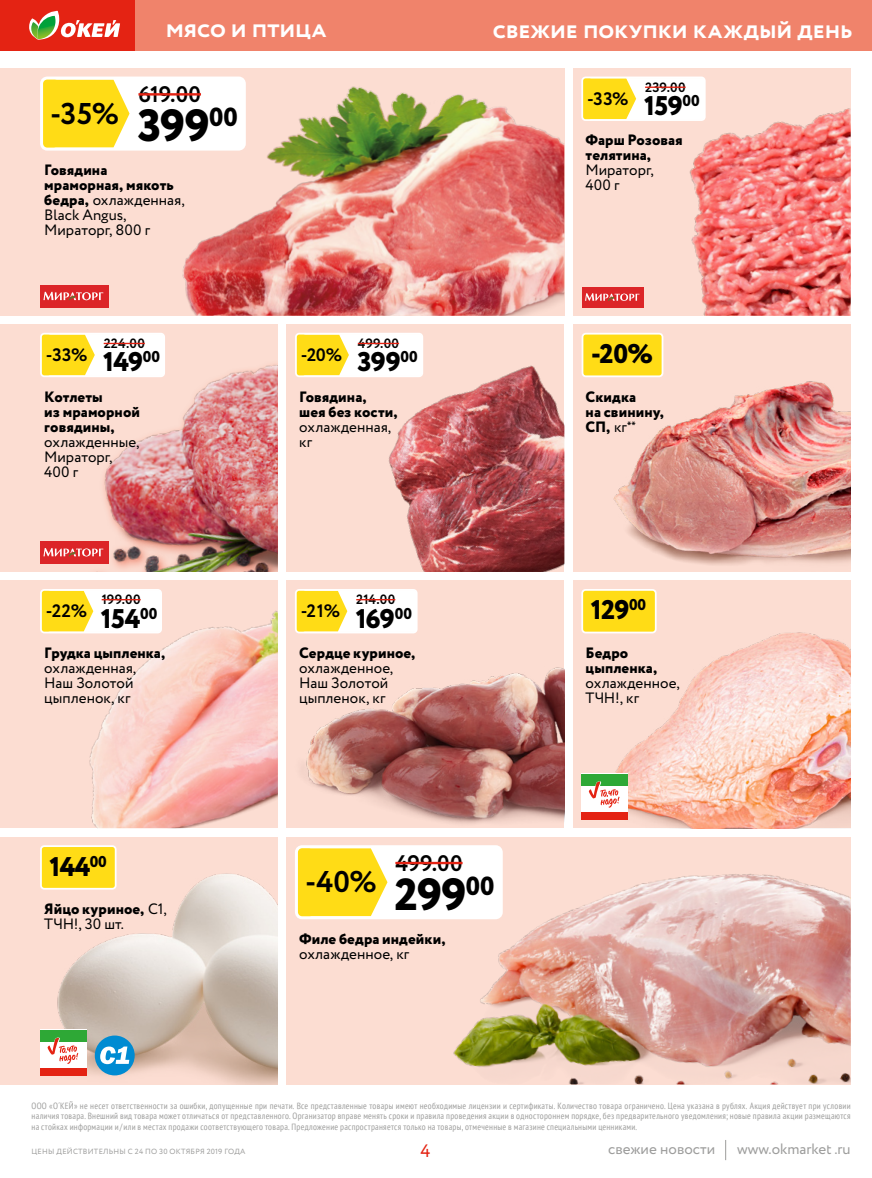
<style>
.page{position:relative;width:872px;height:1178px;background:#fff}
.page>*{position:absolute;margin:0;border:0;box-sizing:border-box;transform-origin:0 0}
.t1{font:800 45px "Circe";letter-spacing:-.02em;color:#000}
.t2{font:700 30px "Circe";color:#000}
.t3{font:800 27px "Circe";letter-spacing:-.02em;color:#000}
.t4{font:700 24px "Circe";color:#fff}
.t5{font:700 22.5px "Circe";color:#000}
.t6{font:700 18px "Circe";letter-spacing:-.055em;color:#000}
.t7{font:18px "Circe";color:#e42313}
.t8{font:15px/15px "Circe";letter-spacing:.005em;color:#000}
.t9{font:800 15px/15px "Circe";letter-spacing:.005em;color:#000}
.t10{font:15px "Circe";color:#9d9d9c}
.t11{font:700 13.5px "Circe";color:#000}
.t12{font:condensed 9px/10.5px "PT Sans";letter-spacing:.025em;color:#9d9d9c;text-align:justify}
.t13{font:7.5px "Circe";letter-spacing:.03em;color:#9d9d9c}
.s1{font-weight:800}
.s2{font-weight:400}
.s3{font-family:"PT Sans";font-weight:400;font-stretch:condensed}
</style>
<div class="page">
<img style="left:573px;top:580px;width:277px;height:248px">
<div style="left:581px;top:774px;width:46px;height:46px;background:#fff"></div>
<div style="left:581px;top:774px;width:46px;height:11px;background:#2ea836"></div>
<div style="left:581px;top:812px;width:46px;height:8px;background:#e42313"></div>
<svg style="left:588px;top:781px;width:31px;height:27px"></svg>
<div style="left:582px;top:590px;width:74px;height:42px;background:#ffdc16;border-radius:3px"></div>
<div style="left:581px;top:589px;width:75px;height:44px;border:2px solid #fff;border-radius:3px"></div>
<div style="left:286px;top:580px;width:278px;height:248px;background:#fcddd2"></div>
<img style="left:306px;top:667px;width:258px;height:157px">
<svg style="left:295px;top:589px;width:123px;height:45px;background:#fefcfb"></svg>
<svg style="left:298px;top:592px;width:49px;height:38px;background:#ffde29"></svg>
<hr style="left:356px;top:599px;width:39px;height:1px;background:#e42313">
<div style="left:295px;top:589px;width:122px;height:44px;border:2px solid #fff;border-radius:3px"></div>
<div style="left:0;top:580px;width:278px;height:248px;background:#fcddd2"></div>
<img style="left:89px;top:611px;width:189px;height:217px">
<svg style="left:41px;top:592px;width:191px;height:62px"></svg>
<svg style="left:43px;top:592px;width:50px;height:38px;background:#ffde29"></svg>
<hr style="left:102px;top:599px;width:39px;height:1px;background:#e42313">
<div style="left:40px;top:589px;width:122px;height:44px;border:2px solid #fff;border-radius:3px"></div>
<div style="left:573px;top:68px;width:277px;height:248px;background:#fcddd2"></div>
<img style="left:629px;top:108px;width:221px;height:208px">
<div style="left:582px;top:287px;width:62px;height:20px;background:#dc2528"></div>
<svg style="left:585px;top:293px;width:54px;height:8px"></svg>
<svg style="left:584px;top:76px;width:191px;height:65px"></svg>
<svg style="left:584px;top:80px;width:52px;height:38px;background:#ffde29"></svg>
<hr style="left:645px;top:87px;width:40px;height:1px;background:#e42313">
<div style="left:581px;top:77px;width:124px;height:44px;border:2px solid #fff;border-radius:3px"></div>
<div style="left:573px;top:324px;width:277px;height:248px;background:#fcddd2"></div>
<img style="left:604px;top:368px;width:246px;height:197px">
<div style="left:582px;top:334px;width:80px;height:42px;background:#ffdc16;border-radius:3px"></div>
<div style="left:581px;top:333px;width:82px;height:44px;border:2px solid #fff;border-radius:3px"></div>
<div style="left:286px;top:324px;width:278px;height:248px;background:#fcddd2"></div>
<img style="left:388px;top:365px;width:176px;height:207px">
<svg style="left:349px;top:333px;width:144px;height:64px"></svg>
<svg style="left:298px;top:336px;width:51px;height:38px;background:#ffdf2b"></svg>
<hr style="left:358px;top:343px;width:41px;height:1px;background:#e42313">
<div style="left:295px;top:333px;width:128px;height:44px;border:2px solid #fff;border-radius:3px"></div>
<div style="left:0;top:324px;width:278px;height:248px;background:#fcddd2"></div>
<img style="left:40px;top:364px;width:238px;height:208px">
<div style="left:40px;top:541px;width:68px;height:22px;background:#dc2528"></div>
<svg style="left:43px;top:548px;width:60px;height:9px"></svg>
<svg style="left:40px;top:333px;width:196px;height:64px"></svg>
<svg style="left:43px;top:336px;width:52px;height:38px;background:#ffdf2b"></svg>
<hr style="left:104px;top:343px;width:41px;height:1px;background:#e42313">
<div style="left:40px;top:333px;width:125px;height:44px;border:2px solid #fff;border-radius:3px"></div>
<img style="left:0;top:841px;width:278px;height:243px">
<div style="left:40px;top:1030px;width:46px;height:46px;background:#fff"></div>
<div style="left:40px;top:1030px;width:46px;height:12px;background:#2ea836"></div>
<div style="left:40px;top:1068px;width:46px;height:8px;background:#e42313"></div>
<svg style="left:47px;top:1037px;width:31px;height:27px"></svg>
<div style="left:41px;top:846px;width:75px;height:43px;background:#ffdc16;border-radius:3px"></div>
<div style="left:40px;top:845px;width:77px;height:45px;border:2px solid #fff;border-radius:3px"></div>
<div style="left:95px;top:1035px;width:40px;height:40px;background:#008bd2;border-radius:50%"></div>
<svg style="left:100px;top:1046px;width:29px;height:18px"></svg>
<div style="left:0;top:68px;width:564px;height:248px;background:#fcddd2"></div>
<img style="left:182px;top:86px;width:382px;height:230px">
<div style="left:40px;top:285px;width:68px;height:22px;background:#dc2528"></div>
<svg style="left:43px;top:292px;width:60px;height:8px"></svg>
<svg style="left:44px;top:76px;width:270px;height:100px"></svg>
<svg style="left:46px;top:81px;width:84px;height:66px;background:#ffdf2c"></svg>
<hr style="left:138px;top:93px;width:63px;height:3px;background:#e42313">
<div style="left:40px;top:77px;width:206px;height:74px;border:3px solid #fff;border-radius:6px"></div>
<div style="left:286px;top:837px;width:564px;height:247px;background:#fcddd2"></div>
<img style="left:453px;top:874px;width:397px;height:210px">
<svg style="left:299px;top:849px;width:271px;height:96px"></svg>
<svg style="left:301px;top:849px;width:86px;height:66px;background:#ffdf2a"></svg>
<hr style="left:395px;top:862px;width:67px;height:2px;background:#e42313">
<div style="left:295px;top:845px;width:208px;height:74px;border:3px solid #fff;border-radius:6px"></div>
<div style="left:135px;top:0;width:737px;height:51px;background:#f0836b"></div>
<svg style="left:725px;top:1140px;width:1px;height:20px"></svg>
<div style="left:0;top:0;width:135px;height:51px;background:#e42313"></div>
<svg style="left:29px;top:10px;width:91px;height:30px"></svg>
<h3 class="t4" style="left:166px;top:13px;width:162px">мясо и птица</h3>
<h3 class="t4" style="left:166px;top:13px;width:131px">кулинария</h3>
<h3 class="t4" style="left:493px;top:13px;width:361px">свежие покупки каждый день</h3>
<h2 class="t2" style="left:50px;top:93px;width:70px">-35%</h2>
<h3 class="t5" style="left:138px;top:79px;width:64px">619.00</h3>
<h1 class="t1" style="left:138px;top:95px;width:101px">399<sup>00</sup></h1>
<h3 class="t8" style="left:44px;top:163px;width:142px"><span class="s1">Говядина мраморная, мякоть бедра,</span> охлажденная,<br>Black Angus,<br>Мираторг, 800 г</h3>
<h3 class="t6" style="left:587px;top:87px;width:43px">-33%</h3>
<h3 class="t11" style="left:645px;top:78px;width:42px">239.00</h3>
<h3 class="t3" style="left:644px;top:88px;width:57px">159<sup>00</sup></h3>
<h3 class="t9" style="left:585px;top:134px;width:99px">Фарш Розовая телятина,</h3>
<h3 class="t8" style="left:585px;top:163px;width:70px">Мираторг,<br>400 г</h3>
<h3 class="t6" style="left:46px;top:343px;width:43px">-33%</h3>
<h3 class="t11" style="left:104px;top:334px;width:43px">224.00</h3>
<h3 class="t3" style="left:103px;top:344px;width:58px">149<sup>00</sup></h3>
<h3 class="t6" style="left:301px;top:343px;width:43px">-20%</h3>
<h3 class="t11" style="left:358px;top:334px;width:43px">499.00</h3>
<h3 class="t3" style="left:357px;top:344px;width:62px">399<sup>00</sup></h3>
<h3 class="t3" style="left:591px;top:336px;width:63px">-20%</h3>
<h3 class="t9" style="left:44px;top:390px;width:97px">Котлеты<br>из мраморной говядины,</h3>
<h3 class="t8" style="left:44px;top:434px;width:97px">охлажденные,<br>Мираторг,<br>400 г</h3>
<h3 class="t9" style="left:299px;top:390px;width:100px">Говядина,<br>шея без кости,</h3>
<h3 class="t8" style="left:299px;top:419px;width:93px">охлажденная, кг</h3>
<h3 class="t9" style="left:585px;top:390px;width:80px">Скидка<br>на свинину,<br>СП, <span class="s2">кг</span><span class="s3">**</span></h3>
<h3 class="t6" style="left:46px;top:599px;width:43px">-22%</h3>
<h3 class="t11" style="left:102px;top:590px;width:40px">199.00</h3>
<h3 class="t3" style="left:101px;top:600px;width:58px">154<sup>00</sup></h3>
<h3 class="t6" style="left:301px;top:599px;width:41px">-21%</h3>
<h3 class="t11" style="left:356px;top:590px;width:41px">214.00</h3>
<h3 class="t3" style="left:356px;top:600px;width:58px">169<sup>00</sup></h3>
<h3 class="t3" style="left:591px;top:592px;width:57px">129<sup>00</sup></h3>
<h3 class="t9" style="left:44px;top:646px;width:122px">Грудка цыпленка,</h3>
<h3 class="t8" style="left:44px;top:661px;width:93px">охлажденная,<br>Наш Золотой цыпленок, кг</h3>
<h3 class="t9" style="left:299px;top:646px;width:118px">Сердце куриное,</h3>
<h3 class="t8" style="left:299px;top:661px;width:96px">охлажденное,<br>Наш Золотой цыпленок, кг</h3>
<h3 class="t9" style="left:585px;top:646px;width:73px">Бедро цыпленка,</h3>
<h3 class="t8" style="left:585px;top:676px;width:96px">охлажденное,<br>ТЧН!, кг</h3>
<h3 class="t3" style="left:49px;top:848px;width:59px">144<sup>00</sup></h3>
<h3 class="t8" style="left:44px;top:902px;width:124px"><span class="s1">Яйцо куриное,</span> С1,<br>ТЧН!, 30 шт.</h3>
<h2 class="t2" style="left:305px;top:862px;width:73px">-40%</h2>
<h3 class="t5" style="left:395px;top:848px;width:69px">499.00</h3>
<h1 class="t1" style="left:395px;top:864px;width:101px">299<sup>00</sup></h1>
<h3 class="t9" style="left:299px;top:932px;width:148px">Филе бедра индейки,</h3>
<h3 class="t8" style="left:299px;top:946px;width:112px">охлажденное, кг</h3>
<p class="t12" style="left:32px;top:1100px;width:820px">ООО «О´КЕЙ» не несет ответственности за ошибки, допущенные при печати. Все представленные товары имеют необходимые лицензии и сертификаты. Количество товара ограничено. Цена указана в рублях. Акция действует при условии наличия товара. Внешний вид товара может отличаться от представленного. Организатор вправе менять сроки и правила проведения акции в одностороннем порядке, без предварительного уведомления; новые правила акции размещаются на стойках информации и/или в местах продажи соответствующего товара. Предложение распространяется только на товары, отмеченные в магазине специальными ценниками.</p>
<p class="t13" style="left:32px;top:1147px;width:215px">ЦЕНЫ ДЕЙСТВИТЕЛЬНЫ с 24 по 30 октября 2019 ГОДА</p>
<h3 class="t7" style="left:420px;top:1139px;width:11px">4</h3>
<h3 class="t10" style="left:608px;top:1139px;width:109px">свежие новости</h3>
<h3 class="t10" style="left:737px;top:1139px;width:115px">www.okmarket .ru</h3>
</div>
